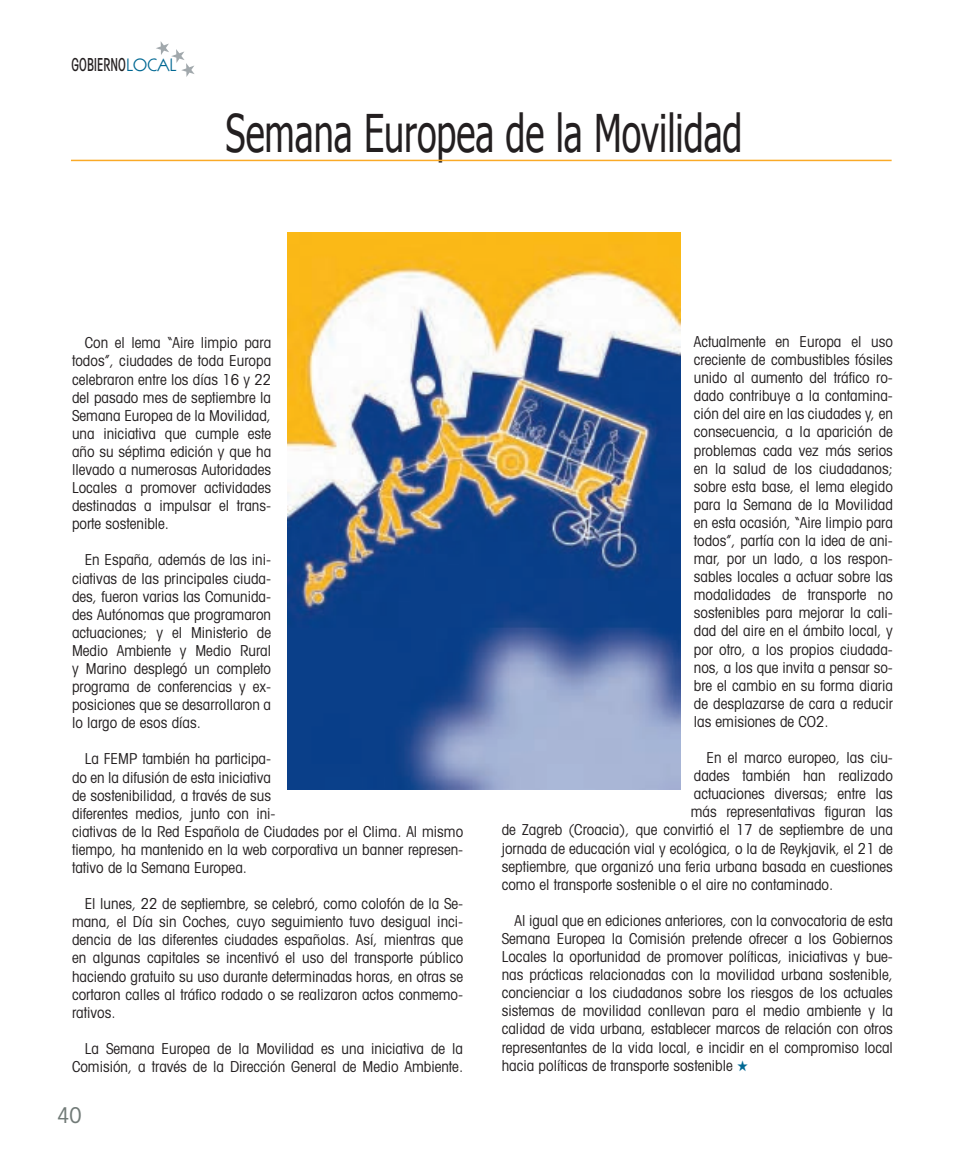
<style>
.page{position:relative;width:978px;height:1149px;background:#fff}
.page>*{position:absolute;margin:0;border:0;box-sizing:border-box;transform-origin:0 0}
.t1{font:51.9px "Tahoma";color:#231f20;scale:.69 1}
.t2{font:condensed 21.75px "Avant Garde";color:#717a77}
.t3{font:500 condensed 17.85px "Avant Garde";letter-spacing:.01em;color:#231f20;scale:.7 1}
.t4{font:condensed 15.15px/18px "Avant Garde";color:#231f20;text-align:justify}
.s1{font-family:"Itc Kabel";font-weight:400;font-stretch:normal;font-size:18px;color:#006893}
.s2{color:#006893}
</style>
<div class="page">
<svg style="left:156px;top:41px;width:39px;height:36px"></svg>
<hr style="left:71px;top:160px;width:821px;height:1px;background:#faaa27">
<img style="left:287px;top:233px;width:393px;height:556px">
<p class="t3" style="left:71px;top:54px;width:152px">GOBIERNO<span class="s1">LOCAL</span></p>
<p class="t1" style="left:226px;top:98px;width:751px">Semana Europea de la Movilidad</p>
<p class="t4" style="left:72px;top:333px;width:201px;text-indent:13px">Con el lema “Aire limpio para todos”, ciudades de toda Europa celebraron entre los días 16 y 22 del pasado mes de septiembre la Semana Europea de la Movilidad, una iniciativa que cumple este año su séptima edición y que ha llevado a numerosas Autoridades Locales a promover actividades destinadas a impulsar el trans&shy;porte sostenible.</p>
<p class="t4" style="left:72px;top:550px;width:201px;text-indent:13px">En España, además de las ini&shy;ciativas de las principales ciuda&shy;des, fueron varias las Comunida&shy;des Autónomas que programaron actuaciones; y el Ministerio de Medio Ambiente y Medio Rural y Marino desplegó un completo programa de conferencias y ex&shy;posiciones que se desarrollaron a lo largo de esos días.</p>
<p class="t4" style="left:72px;top:749px;width:393px;text-align:left;text-indent:13px">La FEMP también ha participa-<br>do en la difusión de esta iniciativa<br>de sostenibilidad, a través de sus<br>diferentes medios, junto con ini-<br>ciativas de la Red Española de Ciudades por el Clima. Al mismo tiempo, ha mantenido en la web corporativa un banner represen&shy;tativo de la Semana Europea.</p>
<p class="t4" style="left:72px;top:894px;width:393px;text-indent:13px">El lunes, 22 de septiembre, se celebró, como colofón de la Se&shy;mana, el Día sin Coches, cuyo seguimiento tuvo desigual inci&shy;dencia de las diferentes ciudades españolas. Así, mientras que en algunas capitales se incentivó el uso del transporte público haciendo gratuito su uso durante determinadas horas, en otras se cortaron calles al tráfico rodado o se realizaron actos conmemo&shy;rativos.</p>
<p class="t4" style="left:72px;top:1038px;width:393px;text-align:right">La Semana Europea de la Movilidad es una iniciativa de la<br>Comisión, a través de la Dirección General de Medio Ambiente.</p>
<p class="t2" style="left:57px;top:1101px;width:26px">40</p>
<p class="t4" style="left:694px;top:332px;width:201px">Actualmente en Europa el uso creciente de combustibles fósiles unido al aumento del tráfico ro&shy;dado contribuye a la contamina&shy;ción del aire en las ciudades y, en consecuencia, a la aparición de problemas cada vez más serios en la salud de los ciudadanos; sobre esta base, el lema elegido para la Semana de la Movilidad en esta ocasión, “Aire limpio para todos”, partía con la idea de ani&shy;mar, por un lado, a los respon&shy;sables locales a actuar sobre las modalidades de transporte no sostenibles para mejorar la cali&shy;dad del aire en el ámbito local, y por otro, a los propios ciudada&shy;nos, a los que invita a pensar so&shy;bre el cambio en su forma diaria de desplazarse de cara a reducir las emisiones de CO2.</p>
<p class="t4" style="left:707px;top:748px;width:188px">En el marco europeo, las ciu-</p>
<p class="t4" style="left:694px;top:766px;width:201px">dades también han realizado</p>
<p class="t4" style="left:694px;top:784px;width:201px">actuaciones diversas; entre las</p>
<p class="t4" style="left:691px;top:802px;width:204px">más representativas figuran las</p>
<p class="t4" style="left:502px;top:820px;width:393px">de Zagreb (Croacia), que convirtió el 17 de septiembre de una</p>
<p class="t4" style="left:502px;top:838px;width:393px">jornada de educación vial y ecológica, o la de Reykjavik, el 21 de</p>
<p class="t4" style="left:502px;top:856px;width:393px">septiembre, que organizó una feria urbana basada en cuestiones</p>
<p class="t4" style="left:502px;top:874px;width:333px">como el transporte sostenible o el aire no contaminado.</p>
<p class="t4" style="left:502px;top:910px;width:393px;text-indent:13px">Al igual que en ediciones anteriores, con la convocatoria de esta Semana Europea la Comisión pretende ofrecer a los Gobiernos Locales la oportunidad de promover políticas, iniciativas y bue&shy;nas prácticas relacionadas con la movilidad urbana sostenible, concienciar a los ciudadanos sobre los riesgos de los actuales sistemas de movilidad conllevan para el medio ambiente y la calidad de vida urbana, establecer marcos de relación con otros representantes de la vida local, e incidir en el compromiso local hacia políticas de transporte sostenible <span class="s2">★</span></p>
</div>
